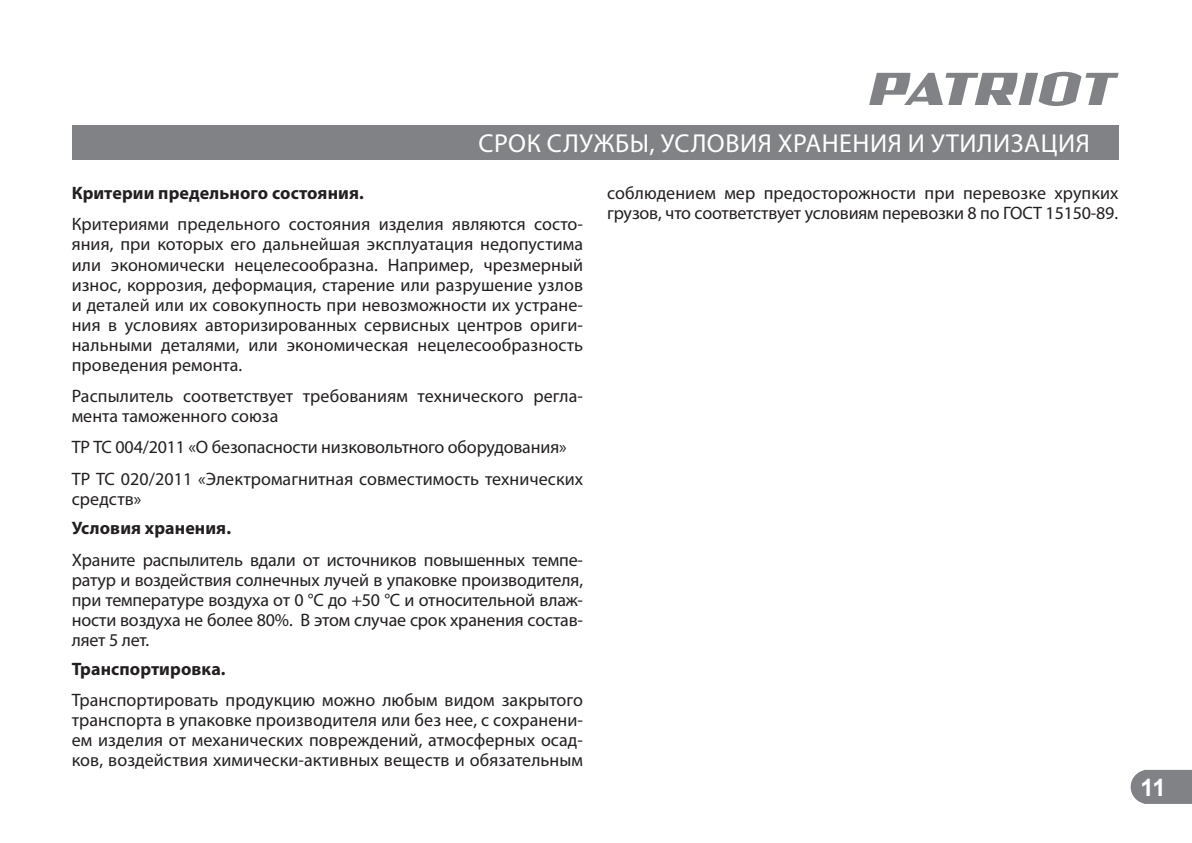
<style>
.page{position:relative;width:1192px;height:843px;background:#fff}
.page>*{position:absolute;margin:0;border:0;box-sizing:border-box;transform-origin:0 0}
.t1{font:26px "Myriad Pro";letter-spacing:.02em;color:#fff}
.t2{font:700 24px "Arial";color:#fff}
.t3{font:18px/20px "Myriad Pro";color:#231f20;text-align:justify}
.t4{font:700 18px "Myriad Pro";letter-spacing:.005em;color:#231f20}
</style>
<div class="page">
<svg style="left:1130px;top:769px;width:62px;height:34px;background:#8b8d8f"></svg>
<svg style="left:869px;top:72px;width:249px;height:34px"></svg>
<div style="left:72px;top:126px;width:1046px;height:34px;background:#808285"></div>
<h1 class="t1" style="left:478px;top:128px;width:613px">СРОК СЛУЖБЫ, УСЛОВИЯ ХРАНЕНИЯ И УТИЛИЗАЦИЯ</h1>
<p class="t4" style="left:72px;top:183px;width:293px">Критерии предельного состояния.</p>
<p class="t3" style="left:72px;top:214px;width:513px">Критериями предельного состояния изделия являются состо&shy;яния, при которых его дальнейшая эксплуатация недопустима или экономически нецелесообразна. Например, чрезмерный износ, коррозия, деформация, старение или разрушение узлов и деталей или их совокупность при невозможности их устране&shy;ния в условиях авторизированных сервисных центров ориги&shy;нальными деталями, или экономическая нецелесообразность проведения ремонта.</p>
<p class="t3" style="left:72px;top:385px;width:513px">Распылитель соответствует требованиям технического регла&shy;мента таможенного союза</p>
<p class="t3" style="left:72px;top:431px;width:513px;line-height:31.4px">ТР ТС 004/2011 «О безопасности низковольтного оборудования»<br>ТР ТС 020/2011 «Электромагнитная совместимость технических</p>
<p class="t3" style="left:72px;top:488px;width:71px">средств»</p>
<p class="t4" style="left:72px;top:517px;width:161px">Условия хранения.</p>
<p class="t3" style="left:72px;top:549px;width:513px">Храните распылитель вдали от источников повышенных темпе&shy;ратур и воздействия солнечных лучей в упаковке производителя, при температуре воздуха от 0 °С до +50 °С и относительной влаж&shy;ности воздуха не более 80%. В этом случае срок хранения состав&shy;ляет 5 лет.</p>
<p class="t4" style="left:72px;top:658px;width:155px">Транспортировка.</p>
<p class="t3" style="left:72px;top:689px;width:513px">Транспортировать продукцию можно любым видом закрытого транспорта в упаковке производителя или без нее, с сохранени&shy;ем изделия от механических повреждений, атмосферных осад&shy;ков, воздействия химически-активных веществ и обязательным</p>
<p class="t3" style="left:607px;top:183px;width:513px">соблюдением мер предосторожности при перевозке хрупких грузов, что соответствует условиям перевозки 8 по ГОСТ 15150-89.</p>
<h2 class="t2" style="left:1140px;top:769px;width:27px">11</h2>
</div>
